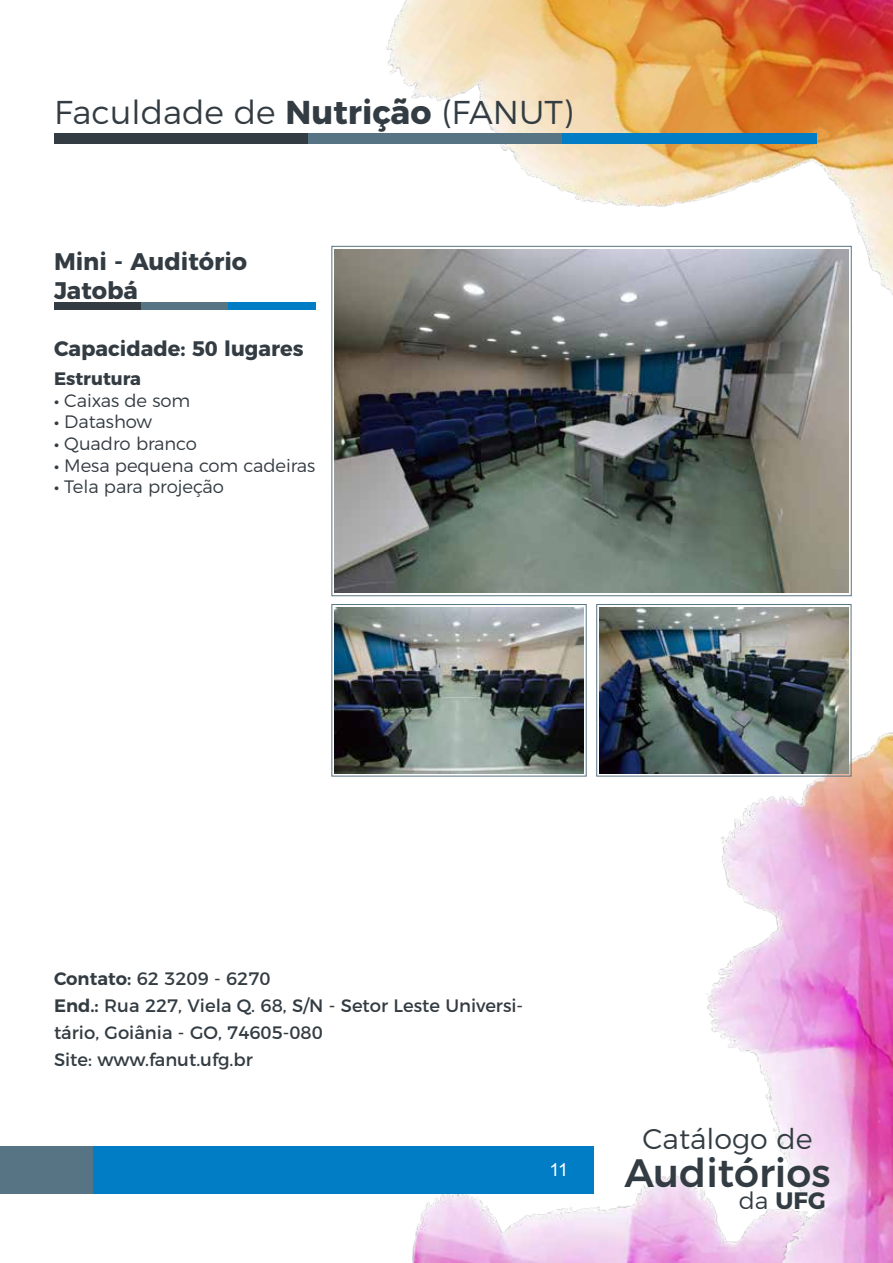
<style>
.page{position:relative;width:893px;height:1263px;background:#fff}
.page>*{position:absolute;margin:0;border:0;box-sizing:border-box;transform-origin:0 0}
.t1{font:500 39.6px "Montserrat";color:#333c42}
.t2{font:300 33px "Montserrat";color:#333c42}
.t3{font:300 28.5px "Montserrat";color:#333c42}
.t4{font:700 24px/28.8px "Montserrat";color:#333c42}
.t5{font:700 23.7px "Montserrat";color:#333c42}
.t6{font:700 21px "Montserrat";color:#333c42}
.t7{font:18px/27px "Montserrat";color:#333c42}
.t8{font:300 18px "Montserrat";letter-spacing:-.005em;color:#333c42}
.t9{font:700 18px "Montserrat";color:#333c42}
.t10{font:18px "Arial";color:#fff}
.s1{font-weight:700}
.s2{font-family:"Myriad Pro";font-weight:400}
.s3{font-weight:600}
.s4{font-weight:300}
</style>
<div class="page">
<img style="left:412px;top:1146px;width:207px;height:117px">
<img style="left:619px;top:553px;width:274px;height:710px">
<div style="left:0;top:1146px;width:94px;height:48px;background:#567483"></div>
<div style="left:93px;top:1146px;width:500px;height:48px;background:#007dc5"></div>
<img style="left:272px;top:0;width:621px;height:490px">
<img style="left:334px;top:607px;width:250px;height:166px">
<img style="left:599px;top:607px;width:250px;height:166px">
<div style="left:332px;top:604px;width:254px;height:172px;border:1px solid #567483"></div>
<div style="left:596px;top:604px;width:255px;height:172px;border:1px solid #567483"></div>
<div style="left:54px;top:133px;width:255px;height:10px;background:#333c42"></div>
<div style="left:308px;top:133px;width:255px;height:10px;background:#567483"></div>
<div style="left:563px;top:133px;width:254px;height:10px;background:#007dc5"></div>
<div style="left:54px;top:302px;width:87px;height:8px;background:#333c42"></div>
<div style="left:141px;top:302px;width:88px;height:8px;background:#567483"></div>
<div style="left:229px;top:302px;width:87px;height:8px;background:#007dc5"></div>
<img style="left:334px;top:250px;width:515px;height:342px">
<h2 class="t2" style="left:54px;top:86px;width:521px">Faculdade de <span class="s1">Nutrição</span> (FANUT)</h2>
<h3 class="t4" style="left:54px;top:245px;width:195px">Mini - Auditório<br>Jatobá</h3>
<p class="t6" style="left:54px;top:332px;width:251px">Capacidade: 50 lugares</p>
<p class="t9" style="left:54px;top:364px;width:89px">Estrutura</p>
<p class="t8" style="left:54px;top:386px;width:138px"><span class="s2">•</span> Caixas de som</p>
<p class="t8" style="left:54px;top:408px;width:100px"><span class="s2">•</span> Datashow</p>
<p class="t8" style="left:54px;top:429px;width:144px"><span class="s2">•</span> Quadro branco</p>
<p class="t8" style="left:54px;top:451px;width:263px"><span class="s2">•</span> Mesa pequena com cadeiras</p>
<p class="t8" style="left:54px;top:473px;width:171px"><span class="s2">•</span> Tela para projeção</p>
<p class="t7" style="left:54px;top:964px;width:471px"><span class="s3">Contato:</span> 62 3209 - 6270<br><span class="s3">End.:</span> Rua 227, Viela Q. 68, S/N - Setor Leste Universi&shy;tário, Goiânia - GO, 74605-080<br>Site: www.fanut.ufg.br</p>
<p class="t10" style="left:549px;top:1158px;width:20px">11</p>
<h3 class="t3" style="left:643px;top:1116px;width:172px">Catálogo de</h3>
<h3 class="t5" style="left:739px;top:1181px;width:88px"><span class="s4">da</span> UFG</h3>
<h1 class="t1" style="left:625px;top:1141px;width:207px">Auditórios</h1>
</div>
